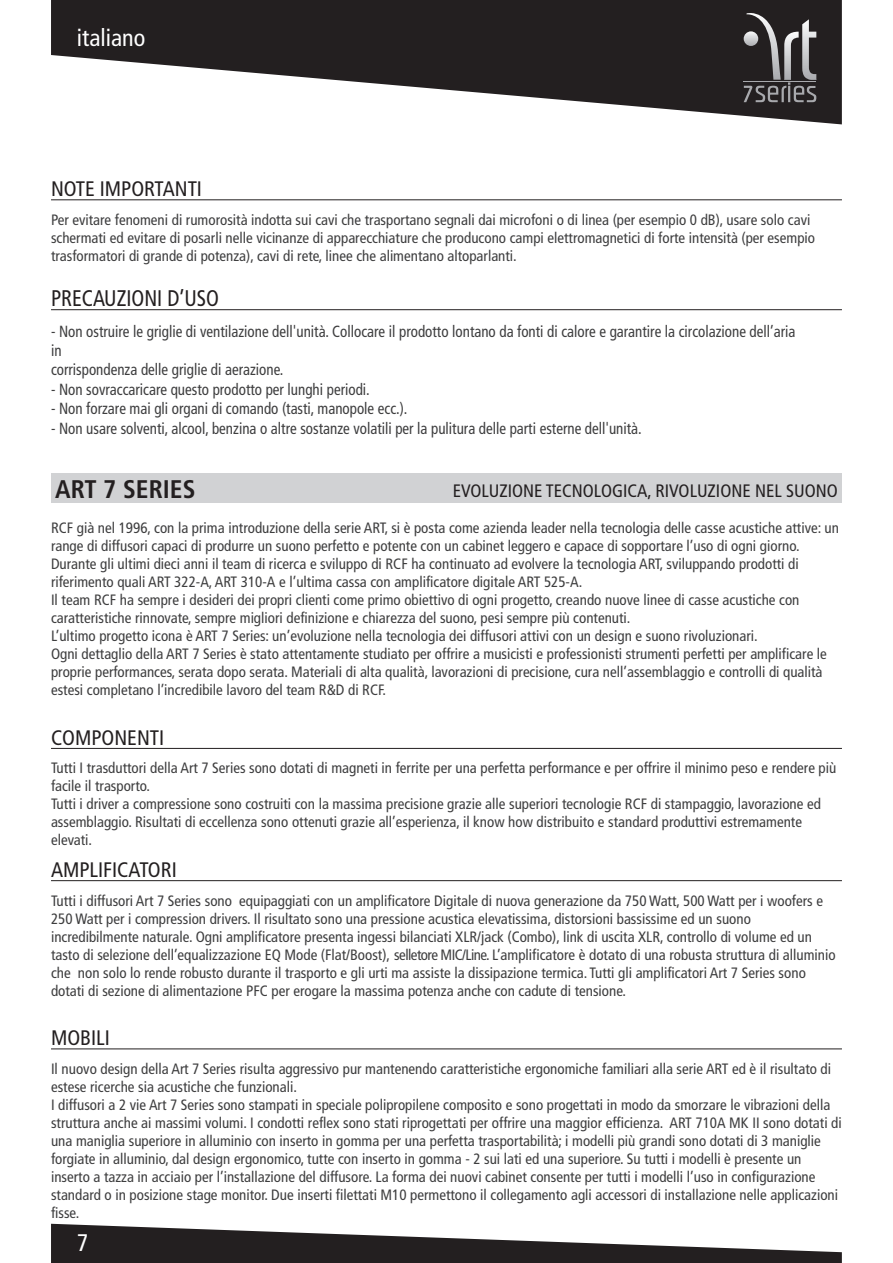
<style>
.page{position:relative;width:893px;height:1263px;background:#fff}
.page>*{position:absolute;margin:0;border:0;box-sizing:border-box;transform-origin:0 0}
.t1{font:700 condensed 25.5px "Frutiger";color:#231f20}
.t2{font:condensed 24px "Frutiger";color:#fff}
.t3{font:condensed 22.65px "Frutiger";color:#231f20;scale:.93 1}
.t4{font:condensed 21px "Frutiger";color:#231f20}
.t5{font:condensed 18px "Frutiger";color:#231f20}
.t6{font:condensed 16.2px/19.4px "Frutiger";color:#3e3e3f;scale:.93 1}
.t7{font:condensed 15px/18px "Frutiger";color:#3e3e3f}
</style>
<div class="page">
<div style="left:51px;top:473px;width:791px;height:30px;background:#d1d2d4"></div>
<hr style="left:51px;top:199px;width:791px;height:1px;background:#231f20">
<svg style="left:51px;top:0;width:791px;height:124px;fill:#231f20"></svg>
<svg style="left:51px;top:1224px;width:791px;height:39px"></svg>
<hr style="left:51px;top:309px;width:791px;height:1px;background:#231f20">
<hr style="left:51px;top:748px;width:791px;height:1px;background:#231f20">
<hr style="left:51px;top:880px;width:791px;height:1px;background:#231f20">
<hr style="left:51px;top:1048px;width:791px;height:1px;background:#231f20">
<svg style="left:744px;top:13px;width:72px;height:89px"></svg>
<h2 class="t2" style="left:77px;top:23px;width:70px">italiano</h2>
<h3 class="t4" style="left:51px;top:177px;width:153px">NOTE IMPORTANTI</h3>
<p class="t7" style="left:51px;top:211px;width:766px">Per evitare fenomeni di rumorosità indotta sui cavi che trasportano segnali dai microfoni o di linea (per esempio 0 dB), usare solo cavi schermati ed evitare di posarli nelle vicinanze di apparecchiature che producono campi elettromagnetici di forte intensità (per esempio trasformatori di grande di potenza), cavi di rete, linee che alimentano altoparlanti.</p>
<h3 class="t3" style="left:51px;top:285px;width:182px">PRECAUZIONI D’USO</h3>
<p class="t6" style="left:51px;top:321px;width:802px">- Non ostruire le griglie di ventilazione dell'unità. Collocare il prodotto lontano da fonti di calore e garantire la circolazione dell’aria in<br>corrispondenza delle griglie di aerazione.</p>
<p class="t6" style="left:51px;top:380px;width:344px">- Non sovraccaricare questo prodotto per lunghi periodi.</p>
<p class="t6" style="left:51px;top:399px;width:385px">- Non forzare mai gli organi di comando (tasti, manopole ecc.).</p>
<p class="t6" style="left:51px;top:418px;width:637px">- Non usare solventi, alcool, benzina o altre sostanze volatili per la pulitura delle parti esterne dell'unità.</p>
<h1 class="t1" style="left:55px;top:474px;width:142px">ART 7 SERIES</h1>
<p class="t7" style="left:51px;top:519px;width:789px">RCF già nel 1996, con la prima introduzione della serie ART, si è posta come azienda leader nella tecnologia delle casse acustiche attive: un range di diffusori capaci di produrre un suono perfetto e potente con un cabinet leggero e capace di sopportare l’uso di ogni giorno.<br>Durante gli ultimi dieci anni il team di ricerca e sviluppo di RCF ha continuato ad evolvere la tecnologia ART, sviluppando prodotti di riferimento quali ART 322-A, ART 310-A e l’ultima cassa con amplificatore digitale ART 525-A.<br>Il team RCF ha sempre i desideri dei propri clienti come primo obiettivo di ogni progetto, creando nuove linee di casse acustiche con caratteristiche rinnovate, sempre migliori definizione e chiarezza del suono, pesi sempre più contenuti.<br>L’ultimo progetto icona è ART 7 Series: un’evoluzione nella tecnologia dei diffusori attivi con un design e suono rivoluzionari.<br>Ogni dettaglio della ART 7 Series è stato attentamente studiato per offrire a musicisti e professionisti strumenti perfetti per amplificare le proprie performances, serata dopo serata. Materiali di alta qualità, lavorazioni di precisione, cura nell’assemblaggio e controlli di qualità estesi completano l’incredibile lavoro del team R&amp;D di RCF.</p>
<p class="t5" style="left:453px;top:481px;width:386px">EVOLUZIONE TECNOLOGICA, RIVOLUZIONE NEL SUONO</p>
<h3 class="t4" style="left:51px;top:725px;width:115px">COMPONENTI</h3>
<p class="t7" style="left:51px;top:759px;width:787px">Tutti I trasduttori della Art 7 Series sono dotati di magneti in ferrite per una perfetta performance e per offrire il minimo peso e rendere più facile il trasporto.<br>Tutti i driver a compressione sono costruiti con la massima precisione grazie alle superiori tecnologie RCF di stampaggio, lavorazione ed assemblaggio. Risultati di eccellenza sono ottenuti grazie all’esperienza, il know how distribuito e standard produttivi estremamente elevati.</p>
<h3 class="t4" style="left:51px;top:857px;width:127px">AMPLIFICATORI</h3>
<p class="t7" style="left:51px;top:892px;width:786px">Tutti i diffusori Art 7 Series sono equipaggiati con un amplificatore Digitale di nuova generazione da 750 Watt, 500 Watt per i woofers e 250 Watt per i compression drivers. Il risultato sono una pressione acustica elevatissima, distorsioni bassissime ed un suono incredibilmente naturale. Ogni amplificatore presenta ingessi bilanciati XLR/jack (Combo), link di uscita XLR, controllo di volume ed un tasto di selezione dell’equalizzazione EQ Mode (Flat/Boost), selletore MIC/Line. L’amplificatore è dotato di una robusta struttura di alluminio che non solo lo rende robusto durante il trasporto e gli urti ma assiste la dissipazione termica. Tutti gli amplificatori Art 7 Series sono dotati di sezione di alimentazione PFC per erogare la massima potenza anche con cadute di tensione.</p>
<h3 class="t4" style="left:51px;top:1026px;width:60px">MOBILI</h3>
<p class="t7" style="left:51px;top:1060px;width:792px">Il nuovo design della Art 7 Series risulta aggressivo pur mantenendo caratteristiche ergonomiche familiari alla serie ART ed è il risultato di estese ricerche sia acustiche che funzionali.<br>I diffusori a 2 vie Art 7 Series sono stampati in speciale polipropilene composito e sono progettati in modo da smorzare le vibrazioni della struttura anche ai massimi volumi. I condotti reflex sono stati riprogettati per offrire una maggior efficienza. ART 710A MK II sono dotati di una maniglia superiore in alluminio con inserto in gomma per una perfetta trasportabilità; i modelli più grandi sono dotati di 3 maniglie forgiate in alluminio, dal design ergonomico, tutte con inserto in gomma - 2 sui lati ed una superiore. Su tutti i modelli è presente un inserto a tazza in acciaio per l’installazione del diffusore. La forma dei nuovi cabinet consente per tutti i modelli l’uso in configurazione standard o in posizione stage monitor. Due inserti filettati M10 permettono il collegamento agli accessori di installazione nelle applicazioni fisse.</p>
<h2 class="t2" style="left:77px;top:1229px;width:13px">7</h2>
</div>
